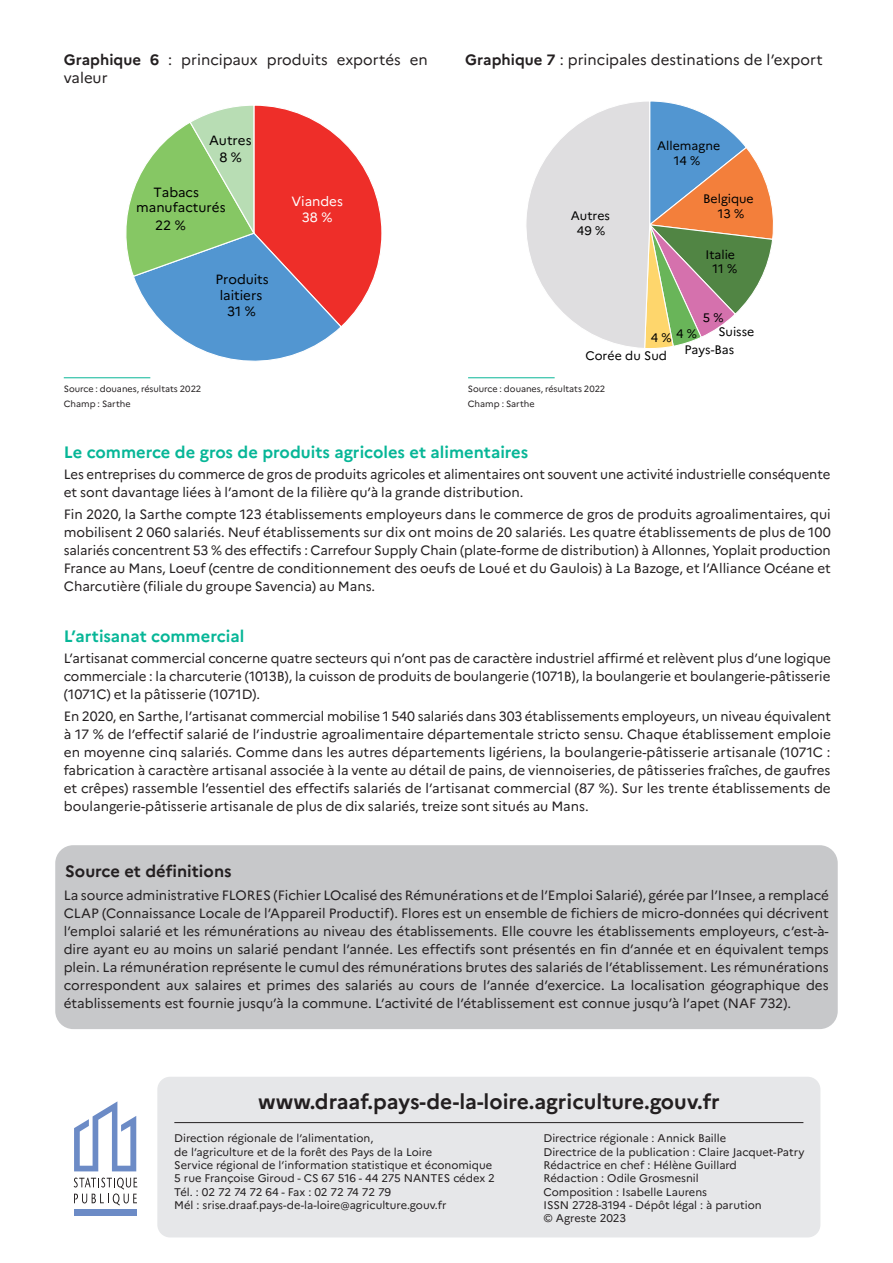
<style>
.page{position:relative;width:893px;height:1263px;background:#fff}
.page>*{position:absolute;margin:0;border:0;box-sizing:border-box;transform-origin:0 0}
.t1{font:700 21px "Marianne";color:#231f20}
.t2{font:700 16.5px "Marianne";color:#07b697}
.t3{font:700 16.5px "Marianne";color:#231f20}
.t4{font:15px/18px "Marianne";color:#231f20}
.t5{font:13.5px/18px "Marianne";letter-spacing:-.005em;color:#231f20;text-align:justify}
.t6{font:13.35px/16.4px "Marianne";color:#000;text-align:center}
.t7{font:13.35px/16.4px "Marianne";letter-spacing:-.005em;color:#fff;text-align:center}
.t8{font:12.3px/15.1px "Marianne";color:#000;text-align:center}
.t9{font:11.1px/13.4px "Marianne";color:#231f20}
.t10{font:9px/15px "Marianne";color:#231f20}
.s1{font-weight:700}
</style>
<div class="page">
<div style="left:74px;top:1209px;width:62px;height:7px;background:#6c8bc6"></div>
<svg style="left:74px;top:1177px;width:63px;height:28px"></svg>
<svg style="left:74px;top:1101px;width:62px;height:70px"></svg>
<div style="left:157px;top:1077px;width:663px;height:160px;background:#e6e7e9;border-radius:13px"></div>
<hr style="left:174px;top:1122px;width:629px;height:1px;background:#231f20">
<hr style="left:64px;top:377px;width:86px;height:1px;background:#07b697">
<hr style="left:468px;top:377px;width:87px;height:1px;background:#07b697">
<div style="left:55px;top:845px;width:783px;height:184px;background:#c7c8ca;border-radius:18px"></div>
<svg style="left:126px;top:105px;width:256px;height:256px"></svg>
<svg style="left:526px;top:101px;width:248px;height:247px"></svg>
<p class="t4" style="left:64px;top:51px;width:365px"><span class="s1">Graphique 6</span> : principaux produits exportés en valeur</p>
<p class="t4" style="left:465px;top:51px;width:359px"><span class="s1">Graphique 7</span> : principales destinations de l’export</p>
<p class="t6" style="left:209px;top:133px;width:44px">Autres<br>8 %</p>
<p class="t8" style="left:657px;top:138px;width:64px">Allemagne<br>14 %</p>
<p class="t8" style="left:703px;top:191px;width:52px">Belgique<br>13 %</p>
<p class="t8" style="left:705px;top:247px;width:33px;line-height:14px">Italie<br>11 %</p>
<p class="t6" style="left:136px;top:185px;width:91px;line-height:14.9px;text-align:left;text-indent:17px">Tabacs manufacturés</p>
<p class="t6" style="left:155px;top:217px;width:32px">22 %</p>
<p class="t7" style="left:291px;top:193px;width:53px">Viandes<br>38 %</p>
<p class="t8" style="left:571px;top:208px;width:41px">Autres<br>49 %</p>
<p class="t6" style="left:215px;top:271px;width:55px">Produits laitiers<br>31 %</p>
<p class="t8" style="left:703px;top:310px;width:22px">5 %</p>
<p class="t8" style="left:684px;top:342px;width:51px">Pays-Bas</p>
<p class="t8" style="left:718px;top:324px;width:37px">Suisse</p>
<p class="t8" style="left:676px;top:326px;width:22px">4 %</p>
<p class="t8" style="left:651px;top:330px;width:22px">4 %</p>
<p class="t8" style="left:585px;top:348px;width:83px">Corée du Sud</p>
<p class="t10" style="left:64px;top:381px;width:139px">Source : douanes, résultats 2022<br>Champ : Sarthe</p>
<p class="t10" style="left:468px;top:381px;width:139px">Source : douanes, résultats 2022<br>Champ : Sarthe</p>
<p class="t2" style="left:64px;top:442px;width:466px">Le commerce de gros de produits agricoles et alimentaires</p>
<p class="t5" style="left:64px;top:465px;width:768px">Les entreprises du commerce de gros de produits agricoles et alimentaires ont souvent une activité industrielle conséquente et sont davantage liées à l’amont de la filière qu’à la grande distribution.</p>
<p class="t5" style="left:64px;top:505px;width:769px">Fin 2020, la Sarthe compte 123 établissements employeurs dans le commerce de gros de produits agroalimentaires, qui mobilisent 2 060 salariés. Neuf établissements sur dix ont moins de 20 salariés. Les quatre établissements de plus de 100 salariés concentrent 53 % des effectifs : Carrefour Supply Chain (plate-forme de distribution) à Allonnes, Yoplait production France au Mans, Loeuf (centre de conditionnement des oeufs de Loué et du Gaulois) à La Bazoge, et l’Alliance Océane et Charcutière (filiale du groupe Savencia) au Mans.</p>
<p class="t2" style="left:64px;top:626px;width:182px">L’artisanat commercial</p>
<p class="t5" style="left:64px;top:649px;width:769px">L’artisanat commercial concerne quatre secteurs qui n’ont pas de caractère industriel affirmé et relèvent plus d’une logique commerciale : la charcuterie (1013B), la cuisson de produits de boulangerie (1071B), la boulangerie et boulangerie-pâtisserie (1071C) et la pâtisserie (1071D).</p>
<p class="t5" style="left:64px;top:707px;width:769px">En 2020, en Sarthe, l’artisanat commercial mobilise 1 540 salariés dans 303 établissements employeurs, un niveau équivalent à 17 % de l’effectif salarié de l’industrie agroalimentaire départementale stricto sensu. Chaque établissement emploie en moyenne cinq salariés. Comme dans les autres départements ligériens, la boulangerie-pâtisserie artisanale (1071C : fabrication à caractère artisanal associée à la vente au détail de pains, de viennoiseries, de pâtisseries fraîches, de gaufres et crêpes) rassemble l’essentiel des effectifs salariés de l’artisanat commercial (87 %). Sur les trente établissements de boulangerie-pâtisserie artisanale de plus de dix salariés, treize sont situés au Mans.</p>
<p class="t3" style="left:65px;top:861px;width:168px">Source et définitions</p>
<p class="t5" style="left:64px;top:886px;width:767px">La source administrative FLORES (Fichier LOcalisé des Rémunérations et de l’Emploi Salarié), gérée par l’Insee, a remplacé CLAP (Connaissance Locale de l’Appareil Productif). Flores est un ensemble de fichiers de micro-données qui décrivent l’emploi salarié et les rémunérations au niveau des établissements. Elle couvre les établissements employeurs, c’est-à&shy;dire ayant eu au moins un salarié pendant l’année. Les effectifs sont présentés en fin d’année et en équivalent temps plein. La rémunération représente le cumul des rémunérations brutes des salariés de l’établissement. Les rémunérations correspondent aux salaires et primes des salariés au cours de l’année d’exercice. La localisation géographique des établissements est fournie jusqu’à la commune. L’activité de l’établissement est connue jusqu’à l’apet (NAF 732).</p>
<h1 class="t1" style="left:258px;top:1088px;width:463px">www.draaf.pays-de-la-loire.agriculture.gouv.fr</h1>
<p class="t9" style="left:174px;top:1131px;width:322px">Direction régionale de l’alimentation,<br>de l’agriculture et de la forêt des Pays de la Loire<br>Service régional de l’information statistique et économique 5 rue Françoise Giroud - CS 67 516 - 44 275 NANTES cédex 2<br>Tél. : 02 72 74 72 64 - Fax : 02 72 74 72 79<br>Mél : srise.draaf.pays-de-la-loire@agriculture.gouv.fr</p>
<p class="t9" style="left:543px;top:1131px;width:262px">Directrice régionale : Annick Baille<br>Directrice de la publication : Claire Jacquet-Patry Rédactrice en chef : Hélène Guillard<br>Rédaction : Odile Grosmesnil<br>Composition : Isabelle Laurens<br>ISSN 2728-3194 - Dépôt légal : à parution<br>© Agreste 2023</p>
</div>
